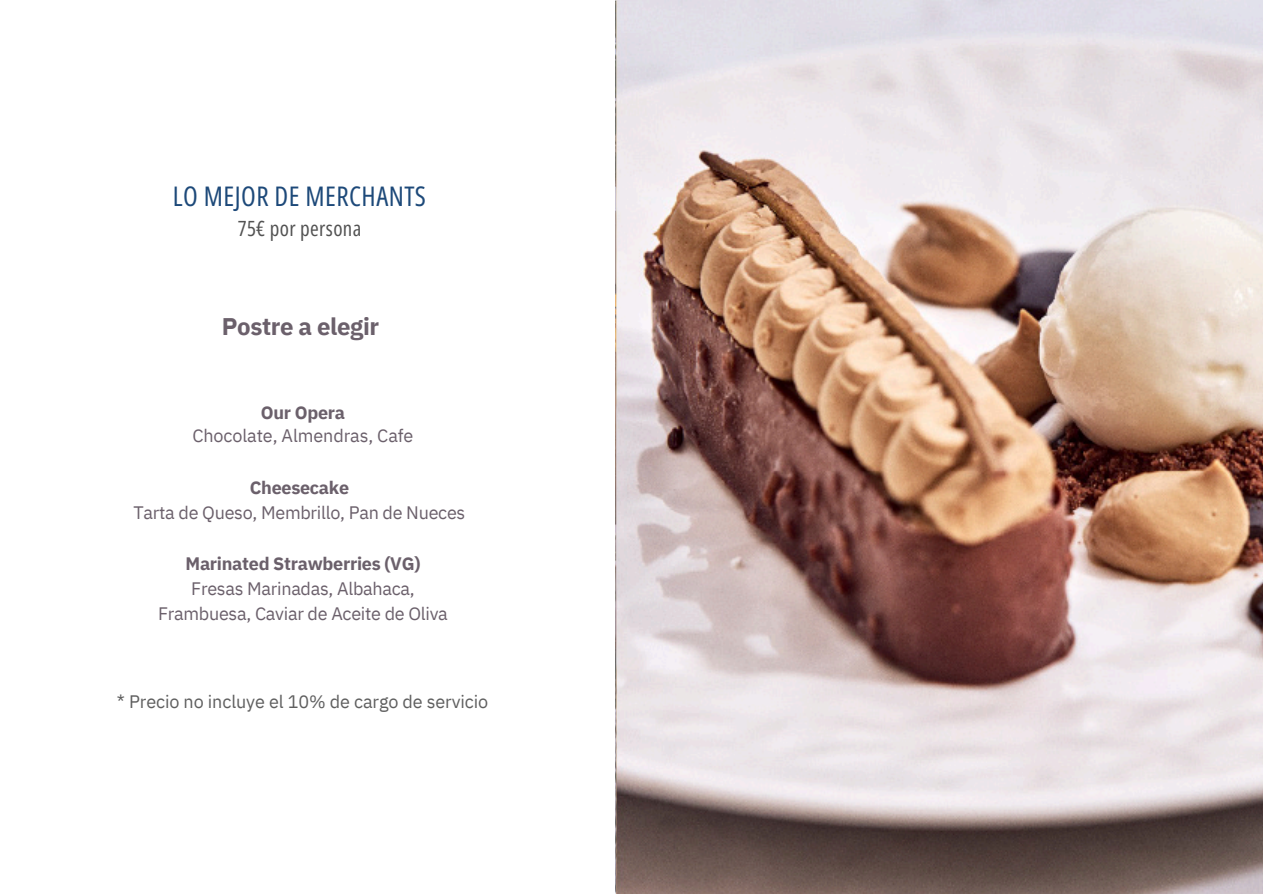
<style>
.page{position:relative;width:1263px;height:894px;background:#fff}
.page>*{position:absolute;margin:0;border:0;box-sizing:border-box;transform-origin:0 0}
.t1{font:27px "Open Sans Condensed";letter-spacing:.015em;color:#1d4979}
.t2{font:700 24px "IBM Plex Sans";letter-spacing:-.015em;color:#6b606b}
.t3{font:21px "Open Sans Condensed";letter-spacing:.015em;color:#525252}
.t4{font:18px/24.8px "IBM Plex Sans";letter-spacing:-.015em;color:#6b606b;text-align:center}
.t5{font:700 18px "IBM Plex Sans";letter-spacing:-.015em;color:#6b606b}
.t6{font:18px "IBM Plex Sans";letter-spacing:-.005em;color:#5f5f5f}
</style>
<div class="page">
<img style="left:615px;top:0;width:648px;height:893px">
<img style="left:1123px;top:758px;width:138px;height:61px">
<p class="t1" style="left:173px;top:177px;width:255px">LO MEJOR DE MERCHANTS</p>
<p class="t3" style="left:238px;top:213px;width:125px">75€ por persona</p>
<p class="t2" style="left:222px;top:310px;width:159px">Postre a elegir</p>
<p class="t5" style="left:261px;top:400px;width:86px">Our Opera</p>
<p class="t4" style="left:192px;top:422px;width:223px">Chocolate, Almendras, Cafe</p>
<p class="t5" style="left:250px;top:475px;width:101px">Cheesecake</p>
<p class="t4" style="left:134px;top:499px;width:333px">Tarta de Queso, Membrillo, Pan de Nueces</p>
<p class="t5" style="left:186px;top:551px;width:236px">Marinated Strawberries (VG)</p>
<p class="t4" style="left:158px;top:575px;width:291px">Fresas Marinadas, Albahaca,<br>Frambuesa, Caviar de Aceite de Oliva</p>
<p class="t6" style="left:117px;top:689px;width:373px">* Precio no incluye el 10% de cargo de servicio</p>
</div>
